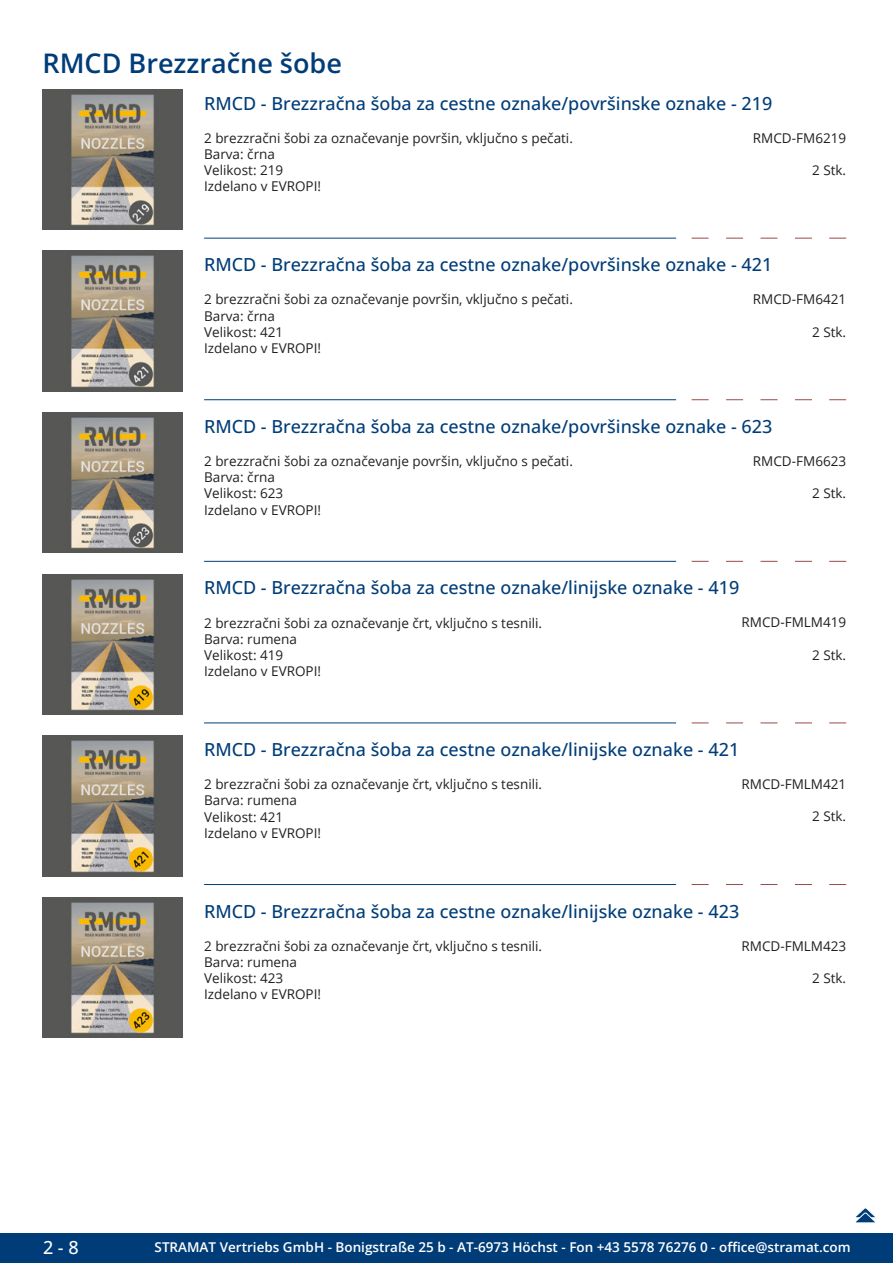
<style>
.page{position:relative;width:893px;height:1263px;background:#fff}
.page>*{position:absolute;margin:0;border:0;box-sizing:border-box;transform-origin:0 0}
.GruppeName{font:600 27px "Open Sans";color:#003d78}
.ArtikelName{font:500 18px "Open Sans";color:#003d78}
.t1{font:500 18px "Open Sans";color:#fff}
.Beschreibung{font:13.5px/16.2px "Open Sans";color:#231f20}
.ArtikelNummer{font:13.5px "Open Sans";color:#231f20}
.t2{font:600 13.5px "Open Sans";color:#fff}
</style>
<div class="page">
<div style="left:0;top:1233px;width:893px;height:30px;background:#003d78"></div>
<img style="left:43px;top:89px;width:140px;height:141px">
<img style="left:43px;top:251px;width:140px;height:140px">
<svg style="left:692px;top:238px;width:17px;height:1px"></svg>
<svg style="left:726px;top:238px;width:17px;height:1px"></svg>
<svg style="left:760px;top:238px;width:17px;height:1px"></svg>
<svg style="left:795px;top:238px;width:17px;height:1px"></svg>
<svg style="left:829px;top:238px;width:17px;height:1px"></svg>
<hr style="left:204px;top:238px;width:472px;height:1px;background:#003d78">
<img style="left:43px;top:412px;width:140px;height:141px">
<svg style="left:692px;top:399px;width:17px;height:1px"></svg>
<svg style="left:726px;top:399px;width:17px;height:1px"></svg>
<svg style="left:760px;top:399px;width:17px;height:1px"></svg>
<svg style="left:795px;top:399px;width:17px;height:1px"></svg>
<svg style="left:829px;top:399px;width:17px;height:1px"></svg>
<hr style="left:204px;top:399px;width:472px;height:1px;background:#003d78">
<img style="left:43px;top:574px;width:140px;height:140px">
<svg style="left:692px;top:561px;width:17px;height:1px"></svg>
<svg style="left:726px;top:561px;width:17px;height:1px"></svg>
<svg style="left:760px;top:561px;width:17px;height:1px"></svg>
<svg style="left:795px;top:561px;width:17px;height:1px"></svg>
<svg style="left:829px;top:561px;width:17px;height:1px"></svg>
<hr style="left:204px;top:561px;width:472px;height:1px;background:#003d78">
<img style="left:43px;top:736px;width:140px;height:140px">
<svg style="left:692px;top:723px;width:17px;height:1px"></svg>
<svg style="left:726px;top:723px;width:17px;height:1px"></svg>
<svg style="left:760px;top:723px;width:17px;height:1px"></svg>
<svg style="left:795px;top:723px;width:17px;height:1px"></svg>
<svg style="left:829px;top:723px;width:17px;height:1px"></svg>
<hr style="left:204px;top:723px;width:472px;height:1px;background:#003d78">
<img style="left:43px;top:897px;width:140px;height:140px">
<svg style="left:692px;top:884px;width:17px;height:1px"></svg>
<svg style="left:726px;top:884px;width:17px;height:1px"></svg>
<svg style="left:760px;top:884px;width:17px;height:1px"></svg>
<svg style="left:795px;top:884px;width:17px;height:1px"></svg>
<svg style="left:829px;top:884px;width:17px;height:1px"></svg>
<hr style="left:204px;top:884px;width:472px;height:1px;background:#003d78">
<svg style="left:855px;top:1208px;width:21px;height:15px"></svg>
<p class="GruppeName" style="left:43px;top:44px;width:301px">RMCD Brezzračne šobe</p>
<p class="ArtikelName" style="left:204px;top:91px;width:570px">RMCD - Brezzračna šoba za cestne oznake/površinske oznake - 219</p>
<p class="Beschreibung" style="left:204px;top:129px;width:370px">2 brezzračni šobi za označevanje površin, vključno s pečati.<br>Barva: črna<br>Velikost: 219<br>Izdelano v EVROPI!</p>
<p class="ArtikelNummer" style="left:753px;top:128px;width:95px">RMCD-FM6219</p>
<p class="ArtikelNummer" style="left:812px;top:161px;width:36px">2 Stk.</p>
<p class="ArtikelName" style="left:204px;top:252px;width:570px">RMCD - Brezzračna šoba za cestne oznake/površinske oznake - 421</p>
<p class="Beschreibung" style="left:204px;top:291px;width:370px">2 brezzračni šobi za označevanje površin, vključno s pečati.<br>Barva: črna<br>Velikost: 421<br>Izdelano v EVROPI!</p>
<p class="ArtikelNummer" style="left:753px;top:290px;width:95px">RMCD-FM6421</p>
<p class="ArtikelNummer" style="left:812px;top:322px;width:36px">2 Stk.</p>
<p class="ArtikelName" style="left:204px;top:414px;width:570px">RMCD - Brezzračna šoba za cestne oznake/površinske oznake - 623</p>
<p class="Beschreibung" style="left:204px;top:453px;width:370px">2 brezzračni šobi za označevanje površin, vključno s pečati.<br>Barva: črna<br>Velikost: 623<br>Izdelano v EVROPI!</p>
<p class="ArtikelNummer" style="left:753px;top:452px;width:95px">RMCD-FM6623</p>
<p class="ArtikelNummer" style="left:812px;top:484px;width:36px">2 Stk.</p>
<p class="ArtikelName" style="left:204px;top:575px;width:537px">RMCD - Brezzračna šoba za cestne oznake/linijske oznake - 419</p>
<p class="Beschreibung" style="left:204px;top:614px;width:340px">2 brezzračni šobi za označevanje črt, vključno s tesnili.<br>Barva: rumena<br>Velikost: 419<br>Izdelano v EVROPI!</p>
<p class="ArtikelNummer" style="left:741px;top:613px;width:106px">RMCD-FMLM419</p>
<p class="ArtikelNummer" style="left:812px;top:646px;width:36px">2 Stk.</p>
<p class="ArtikelName" style="left:204px;top:737px;width:537px">RMCD - Brezzračna šoba za cestne oznake/linijske oznake - 421</p>
<p class="Beschreibung" style="left:204px;top:776px;width:340px">2 brezzračni šobi za označevanje črt, vključno s tesnili.<br>Barva: rumena<br>Velikost: 421<br>Izdelano v EVROPI!</p>
<p class="ArtikelNummer" style="left:741px;top:775px;width:106px">RMCD-FMLM421</p>
<p class="ArtikelNummer" style="left:812px;top:807px;width:36px">2 Stk.</p>
<p class="ArtikelName" style="left:204px;top:899px;width:537px">RMCD - Brezzračna šoba za cestne oznake/linijske oznake - 423</p>
<p class="Beschreibung" style="left:204px;top:937px;width:340px">2 brezzračni šobi za označevanje črt, vključno s tesnili.<br>Barva: rumena<br>Velikost: 423<br>Izdelano v EVROPI!</p>
<p class="ArtikelNummer" style="left:741px;top:936px;width:106px">RMCD-FMLM423</p>
<p class="ArtikelNummer" style="left:812px;top:969px;width:36px">2 Stk.</p>
<h2 class="t1" style="left:43px;top:1234px;width:37px">2 - 8</h2>
<p class="t2" style="left:155px;top:1238px;width:698px">STRAMAT Vertriebs GmbH - Bonigstraße 25 b - AT-6973 Höchst - Fon +43 5578 76276 0 - office@stramat.com</p>
</div>
